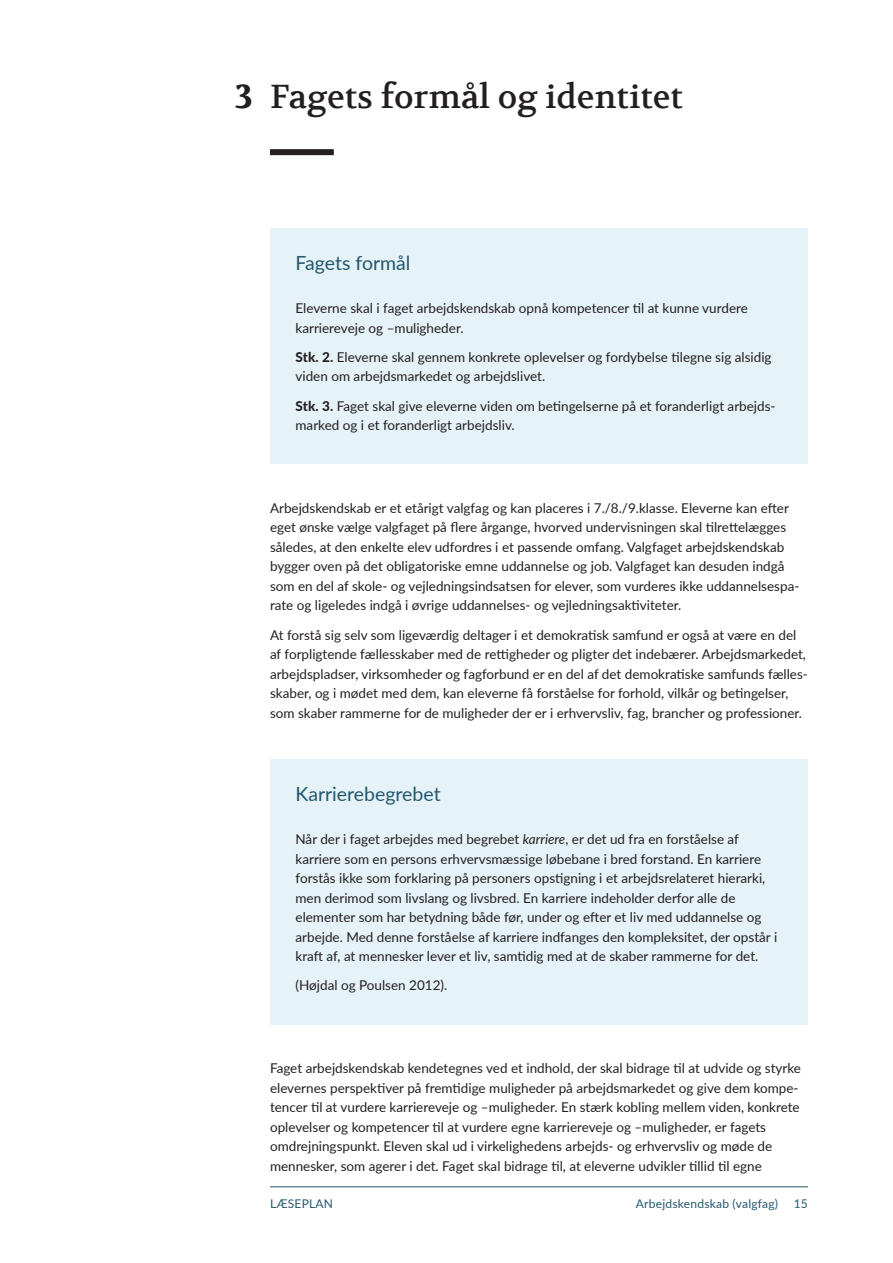
<style>
.page{position:relative;width:893px;height:1263px;background:#fff}
.page>*{position:absolute;margin:0;border:0;box-sizing:border-box;transform-origin:0 0}
._02_Overskrift_22_30{font:33px "Volkhov";color:#231f20}
._02_kapitel_NR{font:700 33px "Volkhov";color:#231f20}
._07_Boks_overskrift{font:19.5px "Lato";color:#23576d}
._04_Brødtekst_9_13{font:13.5px/19.5px "Lato";color:#231f20}
._07_Boks_brød{font:13.5px/19.5px "Lato";color:#231f20}
.t1{font:12px "Lato";letter-spacing:.02em;color:#23576d}
.s1{font-weight:800}
.s2{font-style:italic}
</style>
<div class="page">
<div style="left:270px;top:149px;width:64px;height:6px;background:#231f20"></div>
<div style="left:270px;top:228px;width:538px;height:236px;background:#e5f2f7"></div>
<div style="left:270px;top:759px;width:538px;height:265px;background:#e5f2f7"></div>
<hr style="left:270px;top:1186px;width:538px;height:1px;background:#23576d">
<p class="_02_kapitel_NR" style="left:235px;top:77px;width:20px">3</p>
<p class="_02_Overskrift_22_30" style="left:270px;top:76px;width:414px">Fagets formål og identitet</p>
<p class="_07_Boks_overskrift" style="left:296px;top:249px;width:116px">Fagets formål</p>
<p class="_07_Boks_brød" style="left:296px;top:298px;width:454px">Eleverne skal i faget arbejdskendskab opnå kompetencer til at kunne vurdere karriereveje og –muligheder.</p>
<p class="_07_Boks_brød" style="left:296px;top:347px;width:478px"><span class="s1">Stk. 2.</span> Eleverne skal gennem konkrete oplevelser og fordybelse tilegne sig alsidig viden om arbejdsmarkedet og arbejdslivet.</p>
<p class="_07_Boks_brød" style="left:296px;top:395px;width:482px"><span class="s1">Stk. 3.</span> Faget skal give eleverne viden om betingelserne på et foranderligt arbejds&shy;marked og i et foranderligt arbejdsliv.</p>
<p class="_04_Brødtekst_9_13" style="left:270px;top:498px;width:531px">Arbejdskendskab er et etårigt valgfag og kan placeres i 7./8./9.klasse. Eleverne kan efter eget ønske vælge valgfaget på flere årgange, hvorved undervisningen skal tilrettelægges således, at den enkelte elev udfordres i et passende omfang. Valgfaget arbejdskendskab bygger oven på det obligatoriske emne uddannelse og job. Valgfaget kan desuden indgå som en del af skole- og vejledningsindsatsen for elever, som vurderes ikke uddannelsespa&shy;rate og ligeledes indgå i øvrige uddannelses- og vejledningsaktiviteter.</p>
<p class="_04_Brødtekst_9_13" style="left:270px;top:624px;width:539px">At forstå sig selv som ligeværdig deltager i et demokratisk samfund er også at være en del af forpligtende fællesskaber med de rettigheder og pligter det indebærer. Arbejdsmarkedet, arbejdspladser, virksomheder og fagforbund er en del af det demokratiske samfunds fælles&shy;skaber, og i mødet med dem, kan eleverne få forståelse for forhold, vilkår og betingelser, som skaber rammerne for de muligheder der er i erhvervsliv, fag, brancher og professioner.</p>
<p class="_07_Boks_overskrift" style="left:296px;top:779px;width:147px">Karrierebegrebet</p>
<p class="_07_Boks_brød" style="left:296px;top:829px;width:483px">Når der i faget arbejdes med begrebet <span class="s2">karriere</span>, er det ud fra en forståelse af karriere som en persons erhvervsmæssige løbebane i bred forstand. En karriere forstås ikke som forklaring på personers opstigning i et arbejdsrelateret hierarki, men derimod som livslang og livsbred. En karriere indeholder derfor alle de elementer som har betydning både før, under og efter et liv med uddannelse og arbejde. Med denne forståelse af karriere indfanges den kompleksitet, der opstår i kraft af, at mennesker lever et liv, samtidig med at de skaber rammerne for det.</p>
<p class="_07_Boks_brød" style="left:296px;top:975px;width:153px">(Højdal og Poulsen 2012).</p>
<p class="_04_Brødtekst_9_13" style="left:270px;top:1058px;width:532px">Faget arbejdskendskab kendetegnes ved et indhold, der skal bidrage til at udvide og styrke elevernes perspektiver på fremtidige muligheder på arbejdsmarkedet og give dem kompe&shy;tencer til at vurdere karriereveje og –muligheder. En stærk kobling mellem viden, konkrete oplevelser og kompetencer til at vurdere egne karriereveje og –muligheder, er fagets omdrejningspunkt. Eleven skal ud i virkelighedens arbejds- og erhvervsliv og møde de mennesker, som agerer i det. Faget skal bidrage til, at eleverne udvikler tillid til egne</p>
<p class="t1" style="left:270px;top:1195px;width:65px">Læse plan</p>
<p class="t1" style="left:636px;top:1195px;width:144px">Arbejdskendskab (valgfag)</p>
<p class="t1" style="left:794px;top:1195px;width:16px">15</p>
</div>
